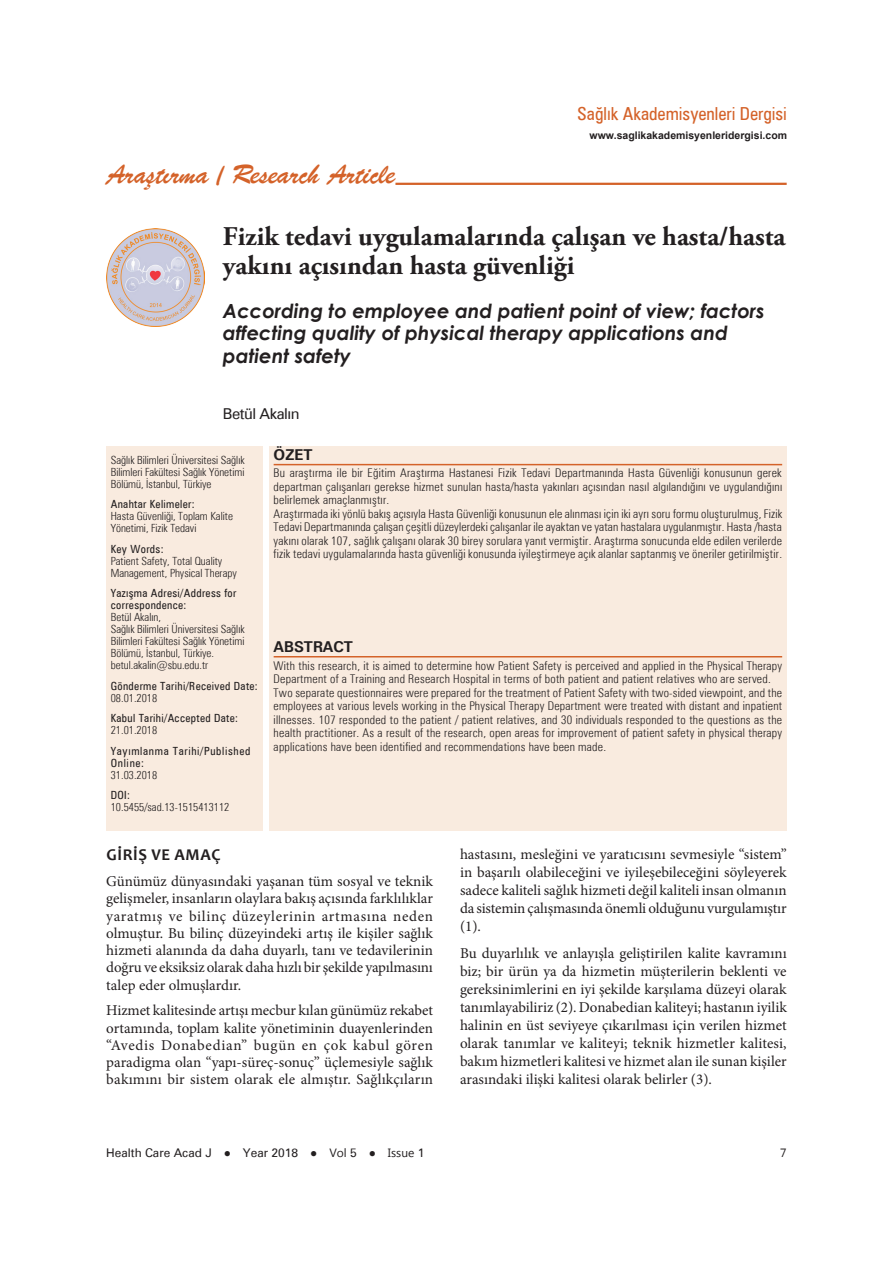
<style>
.page{position:relative;width:893px;height:1263px;background:#fff}
.page>*{position:absolute;margin:0;border:0;box-sizing:border-box;transform-origin:0 0}
.Bas-turkce{font:700 27px/28.5px "Adobe Garamond Pro";color:#231f20}
.Tür_Araştırma{font:27px "Brush Script BT";color:#d46229}
.Bas-turkce-2{font:italic 700 19.5px/22.5px "Century Gothic";color:#231f20}
.t1{font:condensed 18px "Zurich BT";color:#d46229}
.t2{font:700 16.5px "Candara";letter-spacing:.04em;color:#231f20}
.TX{font:15px/18px "Minion Pro";letter-spacing:-.005em;color:#231f20;text-align:justify}
.ABSH{font:700 15px "Zurich BT";color:#231f20}
.Bas-Yazar{font:15px "Zurich BT";letter-spacing:-.03em;color:#231f20}
.ABS{font:300 condensed 12px/13.5px "Zurich BT";letter-spacing:.02em;color:#231f20;text-align:justify}
.t3{font:12px "Zurich BT";color:#231f20}
.t4{font:12px "Lao UI";color:#231f20}
.AFF{font:300 condensed 11.25px/12px "Zurich BT";color:#231f20}
.AFF-2{font:condensed 11.25px/12px "Zurich BT";letter-spacing:.03em;color:#231f20}
.AFF-3{font:condensed 11.25px/12px "Zurich BT";letter-spacing:.06em;color:#231f20}
.t5{font:700 10.5px "Arial";color:#231f20}
.s1{font-weight:300}
.s2{font-family:"Sylfaen"}
.s3{font-family:"Lao UI"}
</style>
<div class="page">
<div style="left:269px;top:446px;width:517px;height:385px;background:#f9ebdf"></div>
<hr style="left:274px;top:464px;width:508px;height:1px;background:#d46229">
<hr style="left:274px;top:656px;width:508px;height:1px;background:#d46229">
<hr style="left:395px;top:183px;width:392px;height:2px;background:#d46229">
<div style="left:107px;top:446px;width:156px;height:385px;background:#f9ebdf"></div>
<img style="left:106px;top:228px;width:98px;height:98px">
<h3 class="t1" style="left:577px;top:103px;width:211px">Sağlık Akademisyenleri Dergisi</h3>
<p class="Tür_Araştırma" style="left:106px;top:158px;width:291px">Araştırma / Research Article</p>
<p class="t5" style="left:590px;top:128px;width:199px">www.saglikakademisyenleridergisi.com</p>
<p class="Bas-turkce" style="left:223px;top:223px;width:564px">Fizik tedavi uygulamalarında çalışan ve hasta/hasta yakını açısından hasta güvenliği</p>
<p class="Bas-turkce-2" style="left:223px;top:298px;width:543px">According to employee and patient point of view; factors affecting quality of physical therapy applications and patient safety</p>
<p class="Bas-Yazar" style="left:223px;top:404px;width:78px">Betül Akalın</p>
<p class="AFF" style="left:111px;top:453px;width:135px;text-align:justify">Sağlık Bilimleri Üniversitesi Sağlık Bilimleri Fakültesi Sağlık Yönetimi Bölümü, İstanbul, Türkiye</p>
<p class="AFF-2" style="left:111px;top:498px;width:85px">Anahtar Kelimeler:</p>
<p class="AFF" style="left:111px;top:510px;width:124px">Hasta Güvenliği, Toplam Kalite<br>Yönetimi, Fizik Tedavi</p>
<p class="AFF-2" style="left:111px;top:542px;width:54px">Key Words:</p>
<p class="AFF" style="left:111px;top:554px;width:128px">Patient Safety, Total Quality<br>Management, Physical Therapy</p>
<p class="AFF-2" style="left:111px;top:587px;width:127px">Yazışma Adresi/Address for correspondence:</p>
<p class="AFF" style="left:111px;top:611px;width:135px">Betül Akalın,<br>Sağlık Bilimleri Üniversitesi Sağlık<br>Bilimleri Fakültesi Sağlık Yönetimi<br>Bölümü, İstanbul, Türkiye.</p>
<p class="AFF" style="left:111px;top:659px;width:99px">betul.akalin@sbu.edu.tr</p>
<p class="AFF-2" style="left:111px;top:679px;width:149px">Gönderme Tarihi/Received Date:</p>
<p class="AFF" style="left:111px;top:691px;width:48px">08.01.2018</p>
<p class="AFF-2" style="left:111px;top:712px;width:129px">Kabul Tarihi/Accepted Date:</p>
<p class="AFF" style="left:111px;top:724px;width:48px">21.01.2018</p>
<p class="AFF-3" style="left:111px;top:744px;width:141px">Yayımlanma Tarihi/Published<br>Online:<br><span class="s1">31.03.2018</span></p>
<p class="AFF-2" style="left:111px;top:789px;width:21px">DOI:</p>
<p class="AFF" style="left:111px;top:801px;width:120px">10.5455/sad.13-1515413112</p>
<p class="ABSH" style="left:274px;top:445px;width:40px">ÖZET</p>
<p class="ABS" style="left:274px;top:466px;width:510px">Bu araştırma ile bir Eğitim Araştırma Hastanesi Fizik Tedavi Departmanında Hasta Güvenliği konusunun gerek departman çalışanları gerekse hizmet sunulan hasta/hasta yakınları açısından nasıl algılandığını ve uygulandığını belirlemek amaçlanmıştır.</p>
<p class="ABS" style="left:274px;top:507px;width:510px">Araştırmada iki yönlü bakış açısıyla Hasta Güvenliği konusunun ele alınması için iki ayrı soru formu oluşturulmuş, Fizik Tedavi Departmanında çalışan çeşitli düzeylerdeki çalışanlar ile ayaktan ve yatan hastalara uygulanmıştır. Hasta /hasta yakını olarak 107, sağlık çalışanı olarak 30 birey sorulara yanıt vermiştir. Araştırma sonucunda elde edilen verilerde fizik tedavi uygulamalarında hasta güvenliği konusunda iyileştirmeye açık alanlar saptanmış ve öneriler getirilmiştir.</p>
<p class="ABSH" style="left:274px;top:637px;width:81px">ABSTRACT</p>
<p class="ABS" style="left:274px;top:658px;width:510px">With this research, it is aimed to determine how Patient Safety is perceived and applied in the Physical Therapy<br>Department of a Training and Research Hospital in terms of both patient and patient relatives who are served.</p>
<p class="ABS" style="left:274px;top:685px;width:510px">Two separate questionnaires were prepared for the treatment of Patient Safety with two-sided viewpoint, and the employees at various levels working in the Physical Therapy Department were treated with distant and inpatient illnesses. 107 responded to the patient / patient relatives, and 30 individuals responded to the questions as the health practitioner. As a result of the research, open areas for improvement of patient safety in physical therapy applications have been identified and recommendations have been made.</p>
<h1 class="t2" style="left:107px;top:845px;width:115px">GİRİŞ VE AMAÇ</h1>
<p class="TX" style="left:106px;top:873px;width:328px;line-height:17.2px">Günümüz dünyasındaki yaşanan tüm sosyal ve teknik gelişmeler, insanların olaylara bakış açısında farklılıklar yaratmış ve bilinç düzeylerinin artmasına neden olmuştur. Bu bilinç düzeyindeki artış ile kişiler sağlık hizmeti alanında da daha duyarlı, tanı ve tedavilerinin doğru ve eksiksiz olarak daha hızlı bir şekilde yapılmasını talep eder olmuşlardır.</p>
<p class="TX" style="left:106px;top:1002px;width:328px;line-height:17.2px">Hizmet kalitesinde artışı mecbur kılan günümüz rekabet ortamında, toplam kalite yönetiminin duayenlerinden “Avedis Donabedian” bugün en çok kabul gören paradigma olan “yapı-süreç-sonuç” üçlemesiyle sağlık bakımını bir sistem olarak ele almıştır. Sağlıkçıların</p>
<p class="TX" style="left:460px;top:845px;width:328px">hastasını, mesleğini ve yaratıcısını sevmesiyle “sistem” in başarılı olabileceğini ve iyileşebileceğini söyleyerek sadece kaliteli sağlık hizmeti değil kaliteli insan olmanın da sistemin çalışmasında önemli olduğunu vurgulamıştır (1).</p>
<p class="TX" style="left:460px;top:944px;width:328px">Bu duyarlılık ve anlayışla geliştirilen kalite kavramını biz; bir ürün ya da hizmetin müşterilerin beklenti ve gereksinimlerini en iyi şekilde karşılama düzeyi olarak tanımlayabiliriz (2). Donabedian kaliteyi; hastanın iyilik halinin en üst seviyeye çıkarılması için verilen hizmet olarak tanımlar ve kaliteyi; teknik hizmetler kalitesi, bakım hizmetleri kalitesi ve hizmet alan ile sunan kişiler arasındaki ilişki kalitesi olarak belirler (3).</p>
<p class="t3" style="left:106px;top:1146px;width:320px">Health Care Acad J <span class="s2">●</span> Year 2018 <span class="s2">●</span> <span class="s3">Vol</span> 5 <span class="s2">●</span> <span class="s3">Issue</span> 1</p>
<p class="t4" style="left:780px;top:1145px;width:8px">7</p>
</div>
